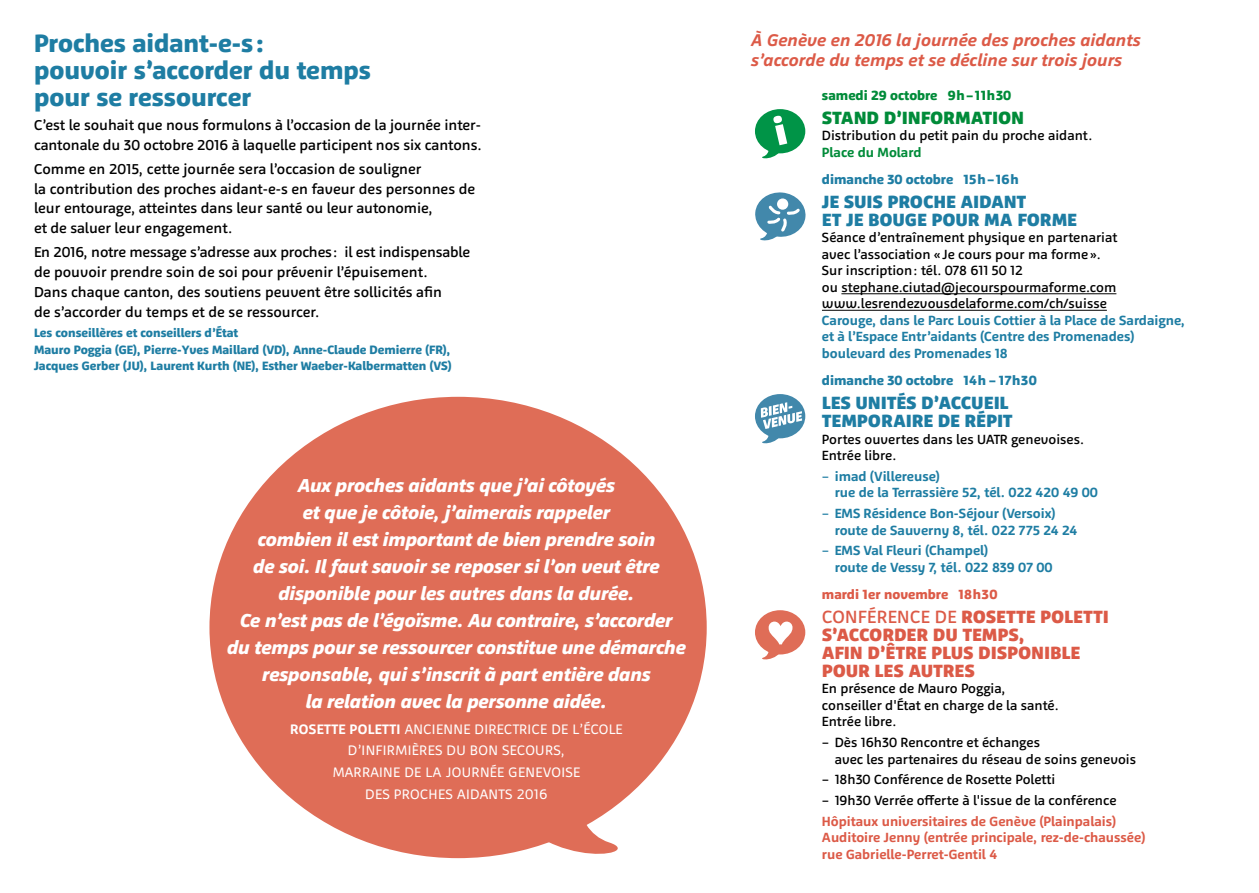
<style>
.page{position:relative;width:1259px;height:893px;background:#fff}
.page>*{position:absolute;margin:0;border:0;box-sizing:border-box;transform-origin:0 0}
.t1{font:800 25.5px/27px "Agile";color:#1e7da3}
.t2{font:italic 800 19.05px/27px "Agile";color:#fff;text-align:center}
.t3{font:900 18px/18px "Agile";letter-spacing:.025em;color:#dc5a47}
.t4{font:900 18px/18px "Agile";letter-spacing:.025em;color:#1e7da3}
.t5{font:900 18px "Agile";letter-spacing:.025em;color:#008b39}
.t6{font:italic 700 17.25px/19.5px "Agile";letter-spacing:.01em;color:#dc5a47}
.t7{font:500 14.55px/19.8px "Agile";color:#000}
.t8{font:13.95px/21.8px "Agile";letter-spacing:.025em;color:#fff;text-align:center}
.t9{font:500 13.5px/16.5px "Agile";color:#000}
.t10{font:700 13.5px/16.5px "Agile";color:#1e7da3}
.t11{font:700 13.5px/16.5px "Agile";color:#dc5a47}
.t12{font:800 13.5px "Agile";color:#1e7da3}
.t13{font:800 13.5px "Agile";color:#008b39}
.t14{font:800 13.5px "Agile";color:#dc5a47}
.t15{font:700 13.5px "Agile";color:#008b39}
.t16{font:800 12.3px/16.5px "Agile";color:#1e7da3}
.s1{font-weight:700}
.s2{font-weight:500}
</style>
<div class="page">
<div style="left:209px;top:397px;width:497px;height:461px;background:#df6d57;border-radius:50%"></div>
<svg style="left:493px;top:773px;width:158px;height:83px"></svg>
<hr style="left:841px;top:293px;width:275px;height:1px;background:#000">
<hr style="left:822px;top:310px;width:285px;height:1px;background:#000">
<div style="left:755px;top:610px;width:50px;height:44px;background:#df6d57;border-radius:50%"></div>
<svg style="left:756px;top:622px;width:36px;height:38px"></svg>
<div style="left:755px;top:394px;width:50px;height:44px;background:#4288ab;border-radius:50%"></div>
<div style="left:755px;top:109px;width:50px;height:44px;background:#009447;border-radius:50%"></div>
<svg style="left:756px;top:115px;width:31px;height:44px"></svg>
<svg style="left:756px;top:402px;width:46px;height:42px"></svg>
<svg style="left:755px;top:192px;width:51px;height:49px"></svg>
<h1 class="t1" style="left:34px;top:29px;width:338px">Proches aidant-e-s :<br>pouvoir s’accorder du temps pour se ressourcer</h1>
<p class="t7" style="left:34px;top:115px;width:449px">C’est le souhait que nous formulons à l’occasion de la journée inter&shy;cantonale du 30 octobre 2016 à laquelle participent nos six cantons.</p>
<p class="t7" style="left:34px;top:159px;width:443px">Comme en 2015, cette journée sera l’occasion de souligner<br>la contribution des proches aidant-e-s en faveur des personnes de leur entourage, atteintes dans leur santé ou leur autonomie,<br>et de saluer leur engagement.</p>
<p class="t7" style="left:34px;top:242px;width:438px">En 2016, notre message s’adresse aux proches : il est indispensable de pouvoir prendre soin de soi pour prévenir l’épuisement.<br>Dans chaque canton, des soutiens peuvent être sollicités afin<br>de s’accorder du temps et de se ressourcer.</p>
<p class="t16" style="left:34px;top:325px;width:419px">Les conseillères et conseillers d’État<br>Mauro Poggia (GE), Pierre-Yves Maillard (VD), Anne-Claude Demierre (FR),<br>Jacques Gerber (JU), Laurent Kurth (NE), Esther Waeber-Kalbermatten (VS)</p>
<p class="t2" style="left:227px;top:472px;width:460px">Aux proches aidants que j’ai côtoyés<br>et que je côtoie, j’aimerais rappeler<br>combien il est important de bien prendre soin<br>de soi. Il faut savoir se reposer si l’on veut être disponible pour les autres dans la durée.<br>Ce n’est pas de l’égoïsme. Au contraire, s’accorder du temps pour se ressourcer constitue une démarche responsable, qui s’inscrit à part entière dans<br>la relation avec la personne aidée.</p>
<p class="t8" style="left:290px;top:718px;width:334px"><span class="s1">ROSETTE POLETTI</span> ANCIENNE DIRECTRICE DE L’ÉCOLE D’INFIRMIÈRES DU BON SECOURS,<br>MARRAINE DE LA JOURNÉE GENEVOISE<br>DES PROCHES AIDANTS 2016</p>
<p class="t6" style="left:751px;top:30px;width:391px">À Genève en 2016 la journée des proches aidants s’accorde du temps et se décline sur trois jours</p>
<p class="t13" style="left:822px;top:87px;width:191px">samedi 29 octobre 9h – 11h30</p>
<p class="t5" style="left:822px;top:107px;width:203px">STAND D’INFORMATION</p>
<p class="t9" style="left:822px;top:127px;width:272px">Distribution du petit pain du proche aidant.</p>
<p class="t15" style="left:822px;top:144px;width:101px">Place du Molard</p>
<p class="t12" style="left:822px;top:171px;width:198px">dimanche 30 octobre 15h – 16h</p>
<p class="t4" style="left:822px;top:193px;width:256px">JE SUIS PROCHE AIDANT<br>ET JE BOUGE POUR MA FORME</p>
<p class="t9" style="left:822px;top:229px;width:297px">Séance d’entraînement physique en partenariat avec l’association « Je cours pour ma forme ».<br>Sur inscription : tél. 078 611 50 12<br>ou stephane.ciutad@jecourspourmaforme.com www.lesrendezvousdelaforme.com/ch/suisse</p>
<p class="t10" style="left:822px;top:312px;width:365px">Carouge, dans le Parc Louis Cottier à la Place de Sardaigne, et à l’Espace Entr’aidants (Centre des Promenades) boulevard des Promenades 18</p>
<p class="t12" style="left:822px;top:372px;width:217px">dimanche 30 octobre 14h – 17h30</p>
<p class="t4" style="left:822px;top:394px;width:192px">LES UNITÉS D’ACCUEIL<br>TEMPORAIRE DE RÉPIT</p>
<p class="t9" style="left:822px;top:431px;width:264px">Portes ouvertes dans les UATR genevoises.<br>Entrée libre.</p>
<p class="t10" style="left:834px;top:468px;width:265px;text-indent:-13px"><span class="s2">–</span> imad (Villereuse)<br>rue de la Terrassière 52, tél. 022 420 49 00</p>
<p class="t10" style="left:834px;top:505px;width:244px;text-indent:-13px"><span class="s2">–</span> EMS Résidence Bon-Séjour (Versoix) route de Sauverny 8, tél. 022 775 24 24</p>
<p class="t10" style="left:834px;top:542px;width:219px;text-indent:-13px"><span class="s2">–</span> EMS Val Fleuri (Champel)<br>route de Vessy 7, tél. 022 839 07 00</p>
<p class="t14" style="left:822px;top:586px;width:177px">mardi 1er novembre 18h30</p>
<p class="t3" style="left:822px;top:608px;width:288px"><span class="s2">CONFÉRENCE DE</span> ROSETTE POLETTI<br>S’ACCORDER DU TEMPS,<br>AFIN D’ÊTRE PLUS DISPONIBLE<br>POUR LES AUTRES</p>
<p class="t9" style="left:822px;top:680px;width:238px">En présence de Mauro Poggia, conseiller d'État en charge de la santé.<br>Entrée libre.</p>
<p class="t9" style="left:834px;top:734px;width:303px;text-indent:-13px">– Dès 16h30 Rencontre et échanges<br>avec les partenaires du réseau de soins genevois</p>
<p class="t9" style="left:822px;top:771px;width:235px">– 18h30 Conférence de Rosette Poletti</p>
<p class="t9" style="left:822px;top:792px;width:296px">– 19h30 Verrée offerte à l'issue de la conférence</p>
<p class="t11" style="left:822px;top:813px;width:325px">Hôpitaux universitaires de Genève (Plainpalais)<br>Auditoire Jenny (entrée principale, rez-de-chaussée) rue Gabrielle-Perret-Gentil 4</p>
</div>
